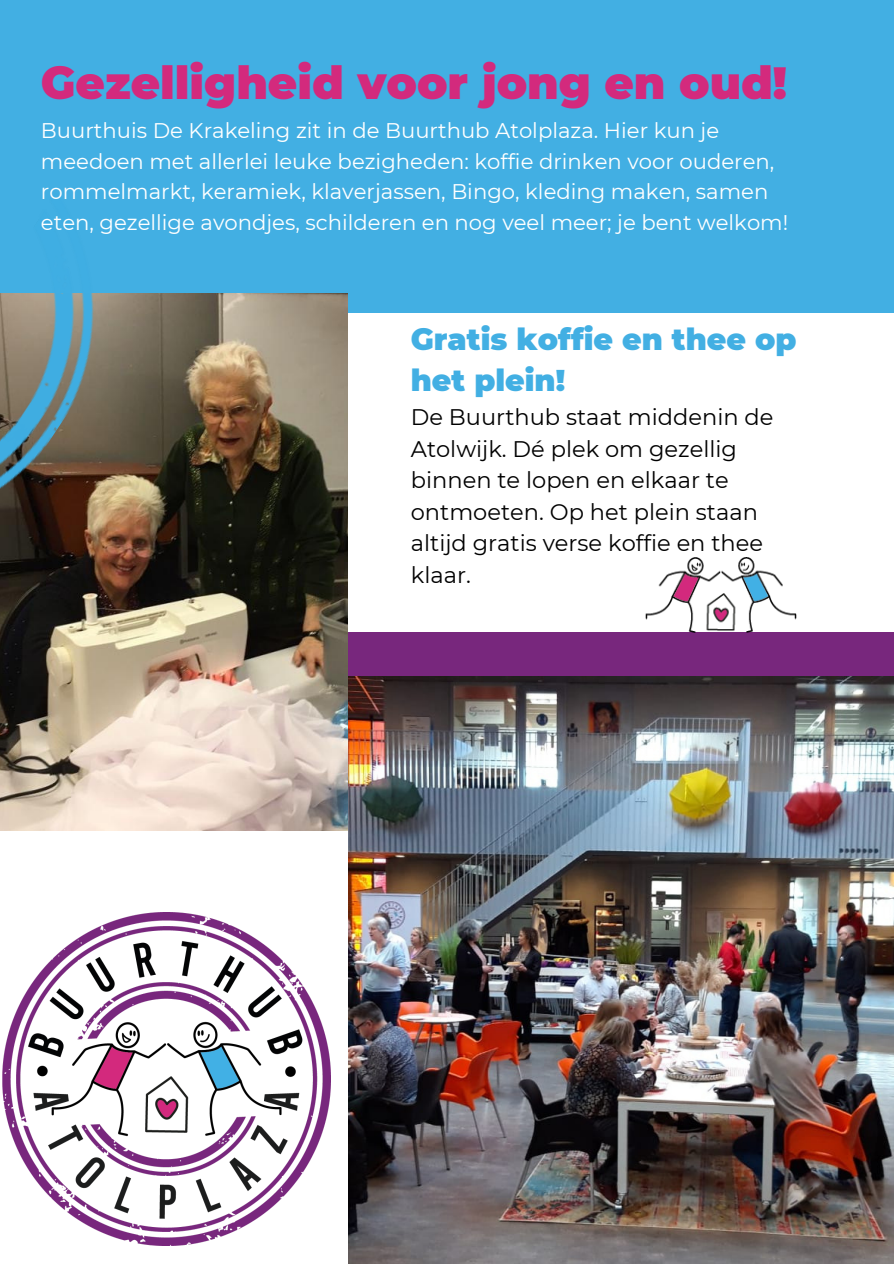
<style>
.page{position:relative;width:894px;height:1264px;background:#fff}
.page>*{position:absolute;margin:0;border:0;box-sizing:border-box;transform-origin:0 0}
.t1{font:900 45px "Montserrat";color:#d32a7d}
.t2{font:900 30px/41.7px "Montserrat";color:#42afe3}
.t3{font:22.5px/31.5px "Montserrat";color:#000}
.t4{font:21.15px/30.8px "Montserrat";color:#fff}
</style>
<div class="page">
<div style="left:304px;top:632px;width:589px;height:195px;background:#78277d"></div>
<img style="left:348px;top:676px;width:545px;height:587px">
<div style="left:0;top:0;width:893px;height:312px;background:#42afe3"></div>
<img style="left:0;top:294px;width:348px;height:536px">
<img style="left:3px;top:912px;width:328px;height:333px">
<img style="left:645px;top:558px;width:151px;height:74px">
<img style="left:0;top:293px;width:167px;height:299px">
<p class="t1" style="left:41px;top:55px;width:747px">Gezelligheid voor jong en oud!</p>
<p class="t4" style="left:41px;top:115px;width:748px">Buurthuis De Krakeling zit in de Buurthub Atolplaza. Hier kun je meedoen met allerlei leuke bezigheden: koffie drinken voor ouderen, rommelmarkt, keramiek, klaverjassen, Bingo, kleding maken, samen eten, gezellige avondjes, schilderen en nog veel meer; je bent welkom!</p>
<p class="t2" style="left:411px;top:318px;width:387px">Gratis koffie en thee op het plein!</p>
<p class="t3" style="left:411px;top:401px;width:364px">De Buurthub staat middenin de<br>Atolwijk. Dé plek om gezellig binnen te lopen en elkaar te ontmoeten. Op het plein staan altijd gratis verse koffie en thee klaar.</p>
</div>
